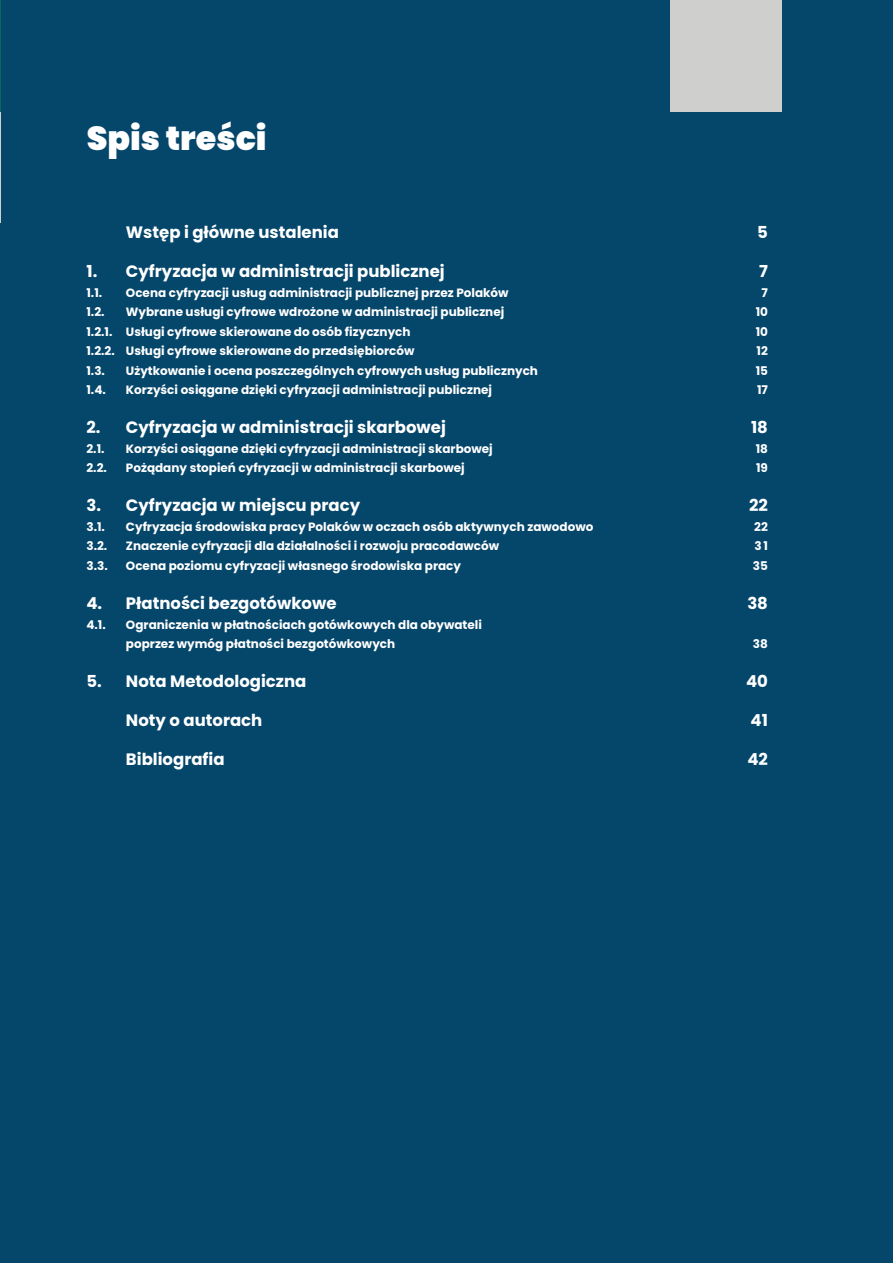
<style>
.page{position:relative;width:893px;height:1263px;background:#05466b}
.page>*{position:absolute;margin:0;border:0;box-sizing:border-box;transform-origin:0 0}
.t1{font:900 33.3px "Poppins";color:#fff}
.Spis_Bold{font:700 16.5px "Poppins";color:#fff}
.t2{font:700 12px "Poppins";color:#fff}
</style>
<div class="page">
<hr style="left:0;top:111px;width:1px;height:112px;background:#cfd0ce">
<hr style="left:0;top:0;width:1px;height:111px;background:#096859">
<div style="left:670px;top:0;width:111px;height:111px;background:#cfd0ce"></div>
<p class="t1" style="left:87px;top:119px;width:181px">Spis treści</p>
<p class="Spis_Bold" style="left:126px;top:223px;width:215px">Wstęp i główne ustalenia</p>
<p class="Spis_Bold" style="left:757px;top:223px;width:12px">5</p>
<p class="Spis_Bold" style="left:86px;top:262px;width:360px">1. Cyfryzacja w administracji publicznej</p>
<p class="Spis_Bold" style="left:759px;top:262px;width:10px">7</p>
<p class="t2" style="left:86px;top:286px;width:17px">1.1.</p>
<p class="t2" style="left:126px;top:286px;width:384px">Ocena cyfryzacji usług administracji publicznej przez Polaków</p>
<p class="t2" style="left:762px;top:286px;width:8px">7</p>
<p class="t2" style="left:86px;top:305px;width:20px">1.2.</p>
<p class="t2" style="left:126px;top:305px;width:380px">Wybrane usługi cyfrowe wdrożone w administracji publicznej</p>
<p class="t2" style="left:756px;top:305px;width:14px">10</p>
<p class="t2" style="left:86px;top:325px;width:326px">1.2.1. Usługi cyfrowe skierowane do osób fizycznych</p>
<p class="t2" style="left:756px;top:325px;width:14px">10</p>
<p class="t2" style="left:86px;top:344px;width:329px">1.2.2. Usługi cyfrowe skierowane do przedsiębiorców</p>
<p class="t2" style="left:757px;top:344px;width:13px">12</p>
<p class="t2" style="left:86px;top:364px;width:20px">1.3.</p>
<p class="t2" style="left:126px;top:364px;width:414px">Użytkowanie i ocena poszczególnych cyfrowych usług publicznych</p>
<p class="t2" style="left:756px;top:364px;width:14px">15</p>
<p class="t2" style="left:86px;top:383px;width:21px">1.4.</p>
<p class="t2" style="left:126px;top:383px;width:368px">Korzyści osiągane dzięki cyfryzacji administracji publicznej</p>
<p class="t2" style="left:757px;top:383px;width:12px">17</p>
<p class="Spis_Bold" style="left:86px;top:418px;width:361px">2. Cyfryzacja w administracji skarbowej</p>
<p class="Spis_Bold" style="left:751px;top:418px;width:18px">18</p>
<p class="t2" style="left:86px;top:442px;width:20px">2.1.</p>
<p class="t2" style="left:126px;top:442px;width:368px">Korzyści osiągane dzięki cyfryzacji administracji skarbowej</p>
<p class="t2" style="left:756px;top:442px;width:14px">18</p>
<p class="t2" style="left:86px;top:461px;width:22px">2.2.</p>
<p class="t2" style="left:126px;top:461px;width:340px">Pożądany stopień cyfryzacji w administracji skarbowej</p>
<p class="t2" style="left:756px;top:461px;width:13px">19</p>
<p class="Spis_Bold" style="left:86px;top:496px;width:275px">3. Cyfryzacja w miejscu pracy</p>
<p class="Spis_Bold" style="left:749px;top:496px;width:20px">22</p>
<p class="t2" style="left:86px;top:520px;width:20px">3.1.</p>
<p class="t2" style="left:126px;top:520px;width:469px">Cyfryzacja środowiska pracy Polaków w oczach osób aktywnych zawodowo</p>
<p class="t2" style="left:754px;top:520px;width:15px">22</p>
<p class="t2" style="left:86px;top:539px;width:22px">3.2.</p>
<p class="t2" style="left:126px;top:539px;width:375px">Znaczenie cyfryzacji dla działalności i rozwoju pracodawców</p>
<p class="t2" style="left:754px;top:539px;width:15px">31</p>
<p class="t2" style="left:86px;top:559px;width:23px">3.3.</p>
<p class="t2" style="left:126px;top:559px;width:337px">Ocena poziomu cyfryzacji własnego środowiska pracy</p>
<p class="t2" style="left:753px;top:559px;width:17px">35</p>
<p class="Spis_Bold" style="left:86px;top:594px;width:252px">4. Płatności bezgotówkowe</p>
<p class="Spis_Bold" style="left:747px;top:594px;width:22px">38</p>
<p class="t2" style="left:86px;top:617px;width:21px">4.1.</p>
<p class="t2" style="left:126px;top:617px;width:357px">Ograniczenia w płatnościach gotówkowych dla obywateli</p>
<p class="t2" style="left:126px;top:637px;width:271px">poprzez wymóg płatności bezgotówkowych</p>
<p class="t2" style="left:753px;top:637px;width:17px">38</p>
<p class="Spis_Bold" style="left:86px;top:672px;width:221px">5. Nota Metodologiczna</p>
<p class="Spis_Bold" style="left:746px;top:672px;width:23px">40</p>
<p class="Spis_Bold" style="left:126px;top:711px;width:138px">Noty o autorach</p>
<p class="Spis_Bold" style="left:751px;top:711px;width:19px">41</p>
<p class="Spis_Bold" style="left:126px;top:750px;width:100px">Bibliografia</p>
<p class="Spis_Bold" style="left:747px;top:750px;width:22px">42</p>
</div>
